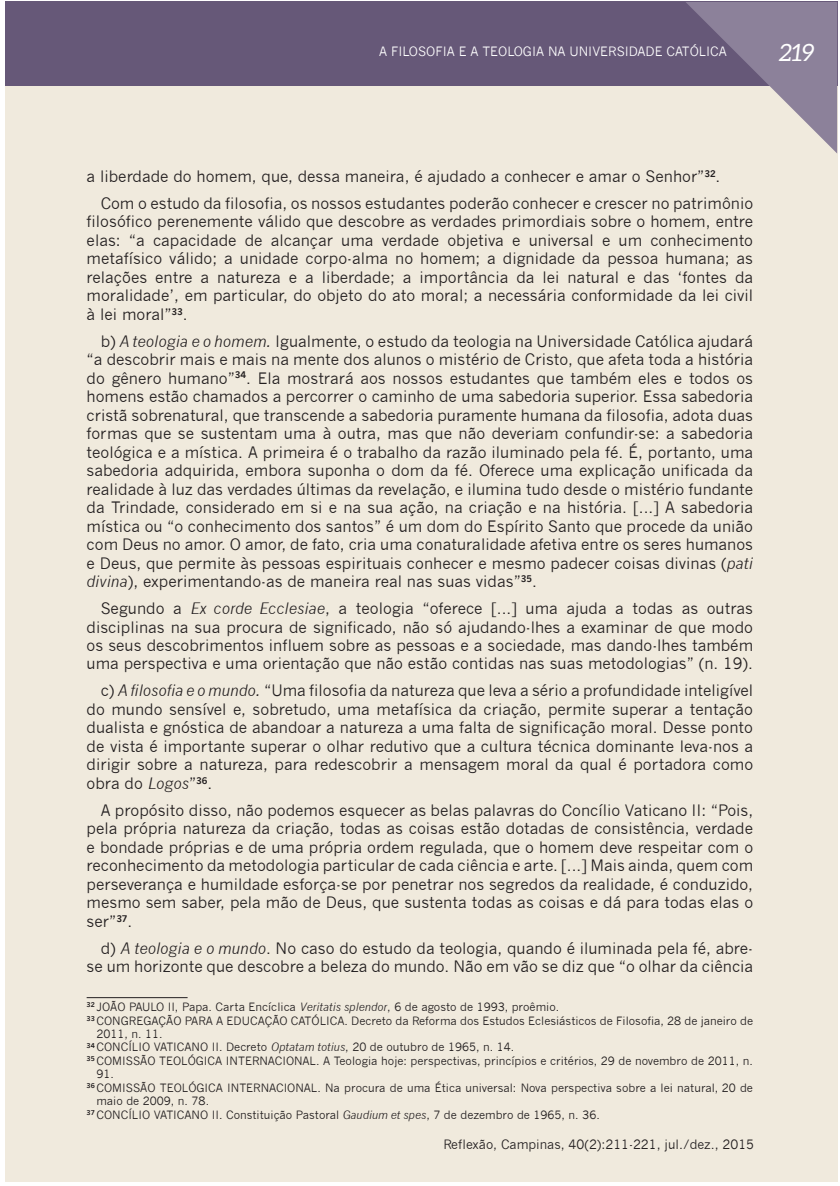
<style>
.page{position:relative;width:840px;height:1186px;background:#fff}
.page>*{position:absolute;margin:0;border:0;box-sizing:border-box;transform-origin:0 0}
.t1{font:italic 23.85px "Aleo";color:#fff}
.t2{font:15.45px/18.5px "News Gothic";color:#231f20;text-align:justify}
.t3{font:12.6px "News Gothic";color:#231f20}
.t4{font:12.6px "News Gothic";color:#fff}
.t5{font:11.25px "News Gothic";color:#231f20}
.s1{font-style:italic}
</style>
<div class="page">
<div style="left:5px;top:68px;width:831px;height:1113px;background:#f0eadd"></div>
<div style="left:5px;top:2px;width:831px;height:84px;background:#665878"></div>
<hr style="left:87px;top:997px;width:100px;height:1px;background:#231f20">
<svg style="left:685px;top:1px;width:153px;height:152px"></svg>
<p class="t4" style="left:379px;top:44px;width:349px">A FILOSOFIA E A TEOLOGIA NA UNIVERSIDADE CATÓLICA</p>
<h1 class="t1" style="left:778px;top:43px;width:37px">219</h1>
<p class="t2" style="left:101px;top:162px;width:653px;line-height:26.8px;text-indent:-14px">a liberdade do homem, que, dessa maneira, é ajudado a conhecer e amar o Senhor”<sup>32</sup>.<br>Com o estudo da filosofia, os nossos estudantes poderão conhecer e crescer no patrimônio</p>
<p class="t2" style="left:87px;top:212px;width:667px">filosófico perenemente válido que descobre as verdades primordiais sobre o homem, entre elas: “a capacidade de alcançar uma verdade objetiva e universal e um conhecimento metafísico válido; a unidade corpo-alma no homem; a dignidade da pessoa humana; as relações entre a natureza e a liberdade; a importância da lei natural e das ‘fontes da moralidade’, em particular, do objeto do ato moral; a necessária conformidade da lei civil à lei moral”<sup>33</sup>.</p>
<p class="t2" style="left:87px;top:331px;width:667px;text-indent:14px">b) <span class="s1">A teologia e o homem.</span> Igualmente, o estudo da teologia na Universidade Católica ajudará “a descobrir mais e mais na mente dos alunos o mistério de Cristo, que afeta toda a história do gênero humano”<sup>34</sup>. Ela mostrará aos nossos estudantes que também eles e todos os homens estão chamados a percorrer o caminho de uma sabedoria superior. Essa sabedoria cristã sobrenatural, que transcende a sabedoria puramente humana da filosofia, adota duas formas que se sustentam uma à outra, mas que não deveriam confundir-se: a sabedoria teológica e a mística. A primeira é o trabalho da razão iluminado pela fé. É, portanto, uma sabedoria adquirida, embora suponha o dom da fé. Oferece uma explicação unificada da realidade à luz das verdades últimas da revelação, e ilumina tudo desde o mistério fundante da Trindade, considerado em si e na sua ação, na criação e na história. [...] A sabedoria mística ou “o conhecimento dos santos” é um dom do Espírito Santo que procede da união com Deus no amor. O amor, de fato, cria uma conaturalidade afetiva entre os seres humanos e Deus, que permite às pessoas espirituais conhecer e mesmo padecer coisas divinas (<span class="s1">pati divina</span>), experimentando-as de maneira real nas suas vidas”<sup>35</sup>.</p>
<p class="t2" style="left:87px;top:599px;width:667px;text-indent:14px">Segundo a <span class="s1">Ex corde Ecclesiae</span>, a teologia “oferece [...] uma ajuda a todas as outras disciplinas na sua procura de significado, não só ajudando-lhes a examinar de que modo os seus descobrimentos influem sobre as pessoas e a sociedade, mas dando-lhes também uma perspectiva e uma orientação que não estão contidas nas suas metodologias” (n. 19).</p>
<p class="t2" style="left:87px;top:681px;width:667px;text-indent:14px">c) <span class="s1">A filosofia e o mundo.</span> “Uma filosofia da natureza que leva a sério a profundidade inteligível do mundo sensível e, sobretudo, uma metafísica da criação, permite superar a tentação dualista e gnóstica de abandoar a natureza a uma falta de significação moral. Desse ponto de vista é importante superar o olhar redutivo que a cultura técnica dominante leva-nos a dirigir sobre a natureza, para redescobrir a mensagem moral da qual é portadora como obra do <span class="s1">Logos</span>”<sup>36</sup>.</p>
<p class="t2" style="left:87px;top:800px;width:667px;text-indent:14px">A propósito disso, não podemos esquecer as belas palavras do Concílio Vaticano II: “Pois, pela própria natureza da criação, todas as coisas estão dotadas de consistência, verdade e bondade próprias e de uma própria ordem regulada, que o homem deve respeitar com o reconhecimento da metodologia particular de cada ciência e arte. [...] Mais ainda, quem com perseverança e humildade esforça-se por penetrar nos segredos da realidade, é conduzido, mesmo sem saber, pela mão de Deus, que sustenta todas as coisas e dá para todas elas o ser”<sup>37</sup>.</p>
<p class="t2" style="left:87px;top:938px;width:667px;text-align:right">d) <span class="s1">A teologia e o mundo</span>. No caso do estudo da teologia, quando é iluminada pela fé, abre&shy;se um horizonte que descobre a beleza do mundo. Não em vão se diz que “o olhar da ciência</p>
<p class="t5" style="left:87px;top:999px;width:474px"><sup>32</sup> JOÃO PAULO II, Papa. Carta Encíclica <span class="s1">Veritatis splendor</span>, 6 de agosto de 1993, proêmio.</p>
<p class="t5" style="left:87px;top:1013px;width:667px"><sup>33</sup> CONGREGAÇÃO PARA A EDUCAÇÃO CATÓLICA. Decreto da Reforma dos Estudos Eclesiásticos de Filosofia, 28 de janeiro de</p>
<p class="t5" style="left:96px;top:1026px;width:68px">2011, n. 11.</p>
<p class="t5" style="left:87px;top:1040px;width:429px"><sup>34</sup> CONCÍLIO VATICANO II. Decreto <span class="s1">Optatam totius</span>, 20 de outubro de 1965, n. 14.</p>
<p class="t5" style="left:87px;top:1053px;width:667px"><sup>35</sup> COMISSÃO TEOLÓGICA INTERNACIONAL. A Teologia hoje: perspectivas, princípios e critérios, 29 de novembro de 2011, n.</p>
<p class="t5" style="left:96px;top:1067px;width:19px">91.</p>
<p class="t5" style="left:87px;top:1080px;width:667px"><sup>36</sup> COMISSÃO TEOLÓGICA INTERNACIONAL. Na procura de uma Ética universal: Nova perspectiva sobre a lei natural, 20 de</p>
<p class="t5" style="left:96px;top:1094px;width:114px">maio de 2009, n. 78.</p>
<p class="t5" style="left:87px;top:1107px;width:514px"><sup>37</sup> CONCÍLIO VATICANO II. Constituição Pastoral <span class="s1">Gaudium et spes</span>, 7 de dezembro de 1965, n. 36.</p>
<p class="t3" style="left:443px;top:1136px;width:312px">Reflexão, Campinas, 40(2):211-221, jul./dez., 2015</p>
</div>
